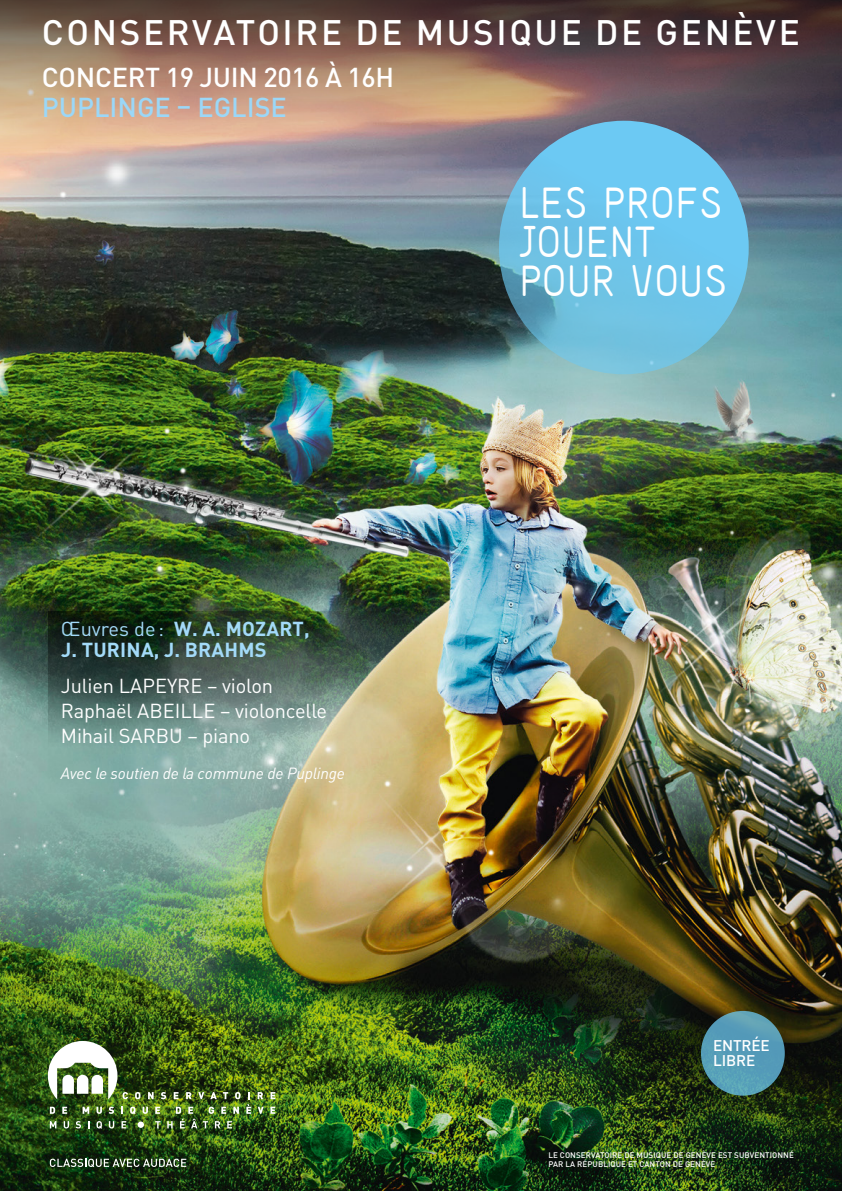
<style>
.page{position:relative;width:842px;height:1191px;background:#fff}
.page>*{position:absolute;margin:0;border:0;box-sizing:border-box;transform-origin:0 0}
.t1{font:42.4px/39.3px "Storno";letter-spacing:.005em;color:#fff}
.t2{font:500 35px "DIN Pro";letter-spacing:.075em;color:#fff}
.t3{font:500 27px "DIN Pro";letter-spacing:-.01em;color:#fff}
.t4{font:500 27px "DIN Pro";color:#9bd7f7}
.t5{font:20px/25px "DIN Pro";letter-spacing:-.01em;color:#fff}
.t6{font:700 20px/21px "DIN Pro";letter-spacing:.01em;color:#a3daf8}
.t7{font:italic 16px "DIN Pro";letter-spacing:-.01em;color:#fff}
.t8{font:500 15.3px/15.3px "DIN Pro";letter-spacing:-.01em;color:#fff}
.t9{font:500 8px/8.5px "DIN Pro";letter-spacing:.01em;color:#fff}
.s1{font-weight:400}
</style>
<div class="page">
<img style="left:0;top:193px;width:842px;height:998px">
<img style="left:0;top:0;width:842px;height:193px">
<svg style="left:701px;top:1011px;width:84px;height:84px;background:#579db7"></svg>
<svg style="left:258px;top:1106px;width:6px;height:7px"></svg>
<svg style="left:270px;top:1106px;width:5px;height:7px"></svg>
<svg style="left:258px;top:1092px;width:5px;height:7px"></svg>
<svg style="left:270px;top:1092px;width:5px;height:7px"></svg>
<img style="left:48px;top:1041px;width:203px;height:87px">
<svg style="left:50px;top:1158px;width:136px;height:8px"></svg>
<img style="left:48px;top:611px;width:403px;height:182px">
<svg style="left:499px;top:121px;width:250px;height:253px;background:#6cc2e7"></svg>
<h2 class="t2" style="left:42px;top:9px;width:759px">CONSERVATOIRE DE MUSIQUE DE GENÈVE</h2>
<h3 class="t3" style="left:42px;top:58px;width:354px">CONCERT 19 JUIN 2016 À 16H</h3>
<h3 class="t4" style="left:42px;top:88px;width:246px">PUPLINGE – EGLISE</h3>
<h3 class="t6" style="left:61px;top:618px;width:250px"><span class="s1">Œuvres de:</span> W. A. MOZART,<br>J. TURINA, J. BRAHMS</h3>
<h3 class="t5" style="left:61px;top:672px;width:268px">Julien Lapeyre – violon<br>Raphaël Abeille – violoncelle<br>Mihail Sarbu – piano</h3>
<h3 class="t7" style="left:61px;top:763px;width:286px">Avec le soutien de la commune de Puplinge</h3>
<h1 class="t1" style="left:519px;top:180px;width:210px">LES PROFS<br>JOUENT<br>POUR VOUS</h1>
<h3 class="t8" style="left:713px;top:1037px;width:58px">ENTRÉE<br>LIBRE</h3>
<p class="t9" style="left:548px;top:1150px;width:247px">LE CONSERVATOIRE DE MUSIQUE DE GENÈVE EST SUBVENTIONNÉ<br>PAR LA RÉPUBLIQUE ET CANTON DE GENÈVE</p>
</div>
